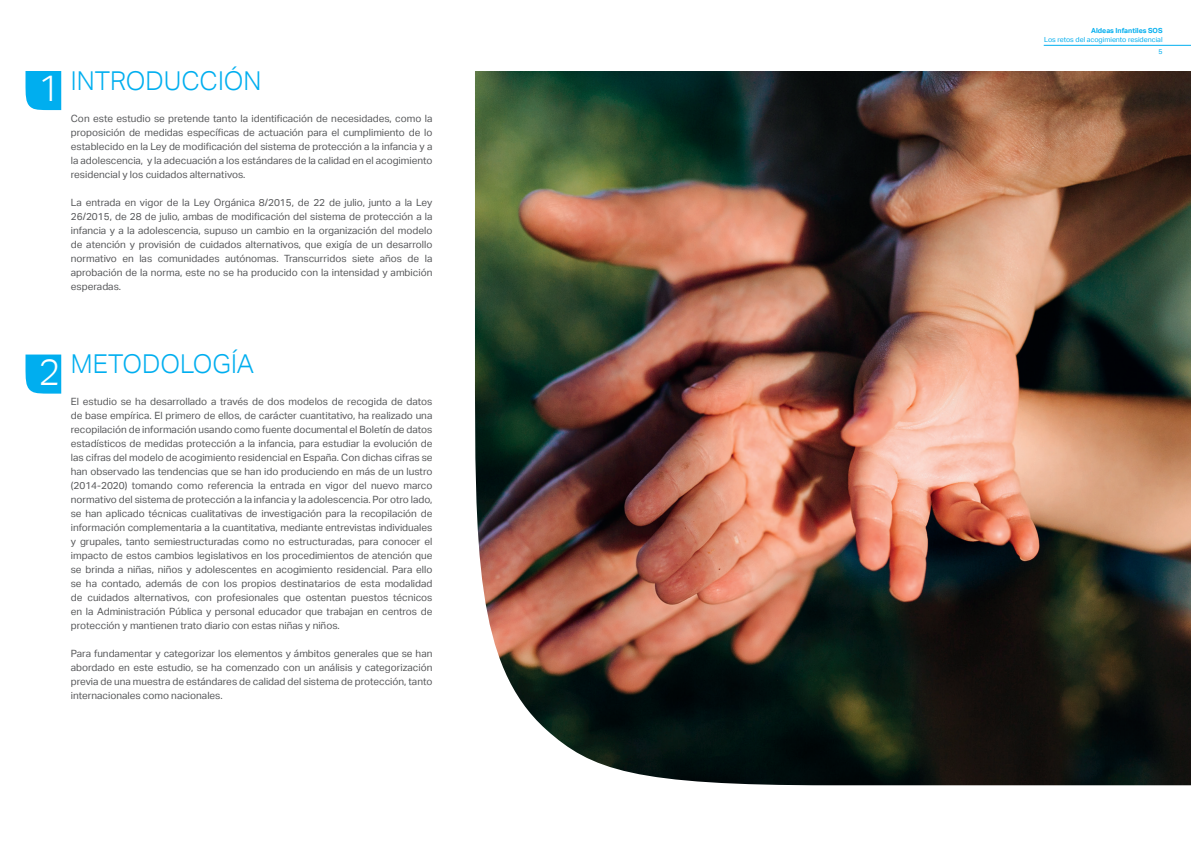
<style>
.page{position:relative;width:1191px;height:842px;background:#fff}
.page>*{position:absolute;margin:0;border:0;box-sizing:border-box;transform-origin:0 0}
.t1{font:300 36.8px "Aktiv Grotesk";color:#fff}
.t2{font:300 26px "Aktiv Grotesk";color:#00aeef}
.t3{font:10px/14px "Aktiv Grotesk";color:#57585a;text-align:justify}
.t4{font:7px/12.6px "Aktiv Grotesk";color:#00aeef;text-align:right}
.t5{font:700 7px "Aktiv Grotesk";color:#00aeef}
</style>
<div class="page">
<svg style="left:26px;top:71px;width:35px;height:39px"></svg>
<svg style="left:26px;top:355px;width:35px;height:39px"></svg>
<img style="left:475px;top:71px;width:716px;height:714px">
<hr style="left:1043px;top:45px;width:148px;height:1px;background:#00aeef">
<h1 class="t1" style="left:39px;top:67px;width:23px">1</h1>
<h2 class="t2" style="left:71px;top:65px;width:192px">INTRODUCCIÓN</h2>
<p class="t3" style="left:71px;top:111px;width:363px">Con este estudio se pretende tanto la identificación de necesidades, como la proposición de medidas específicas de actuación para el cumplimiento de lo establecido en la Ley de modificación del sistema de protección a la infancia y a la adolescencia, y la adecuación a los estándares de la calidad en el acogimiento residencial y los cuidados alternativos.</p>
<p class="t3" style="left:71px;top:195px;width:363px">La entrada en vigor de la Ley Orgánica 8/2015, de 22 de julio, junto a la Ley 26/2015, de 28 de julio, ambas de modificación del sistema de protección a la infancia y a la adolescencia, supuso un cambio en la organización del modelo de atención y provisión de cuidados alternativos, que exigía de un desarrollo normativo en las comunidades autónomas. Transcurridos siete años de la aprobación de la norma, este no se ha producido con la intensidad y ambición esperadas.</p>
<h1 class="t1" style="left:39px;top:350px;width:23px">2</h1>
<h2 class="t2" style="left:71px;top:349px;width:185px">METODOLOGÍA</h2>
<p class="t3" style="left:71px;top:395px;width:363px">El estudio se ha desarrollado a través de dos modelos de recogida de datos de base empírica. El primero de ellos, de carácter cuantitativo, ha realizado una recopilación de información usando como fuente documental el Boletín de datos estadísticos de medidas protección a la infancia, para estudiar la evolución de las cifras del modelo de acogimiento residencial en España. Con dichas cifras se han observado las tendencias que se han ido produciendo en más de un lustro (2014-2020) tomando como referencia la entrada en vigor del nuevo marco normativo del sistema de protección a la infancia y la adolescencia. Por otro lado, se han aplicado técnicas cualitativas de investigación para la recopilación de información complementaria a la cuantitativa, mediante entrevistas individuales y grupales, tanto semiestructuradas como no estructuradas, para conocer el impacto de estos cambios legislativos en los procedimientos de atención que se brinda a niñas, niños y adolescentes en acogimiento residencial. Para ello se ha contado, además de con los propios destinatarios de esta modalidad de cuidados alternativos, con profesionales que ostentan puestos técnicos en la Administración Pública y personal educador que trabajan en centros de protección y mantienen trato diario con estas niñas y niños.</p>
<p class="t3" style="left:71px;top:647px;width:363px">Para fundamentar y categorizar los elementos y ámbitos generales que se han abordado en este estudio, se ha comenzado con un análisis y categorización previa de una muestra de estándares de calidad del sistema de protección, tanto internacionales como nacionales.</p>
<p class="t5" style="left:1091px;top:27px;width:73px">Aldeas Infantiles SOS</p>
<p class="t4" style="left:1044px;top:33px;width:120px">Los retos del acogimiento residencial<br>5</p>
</div>
